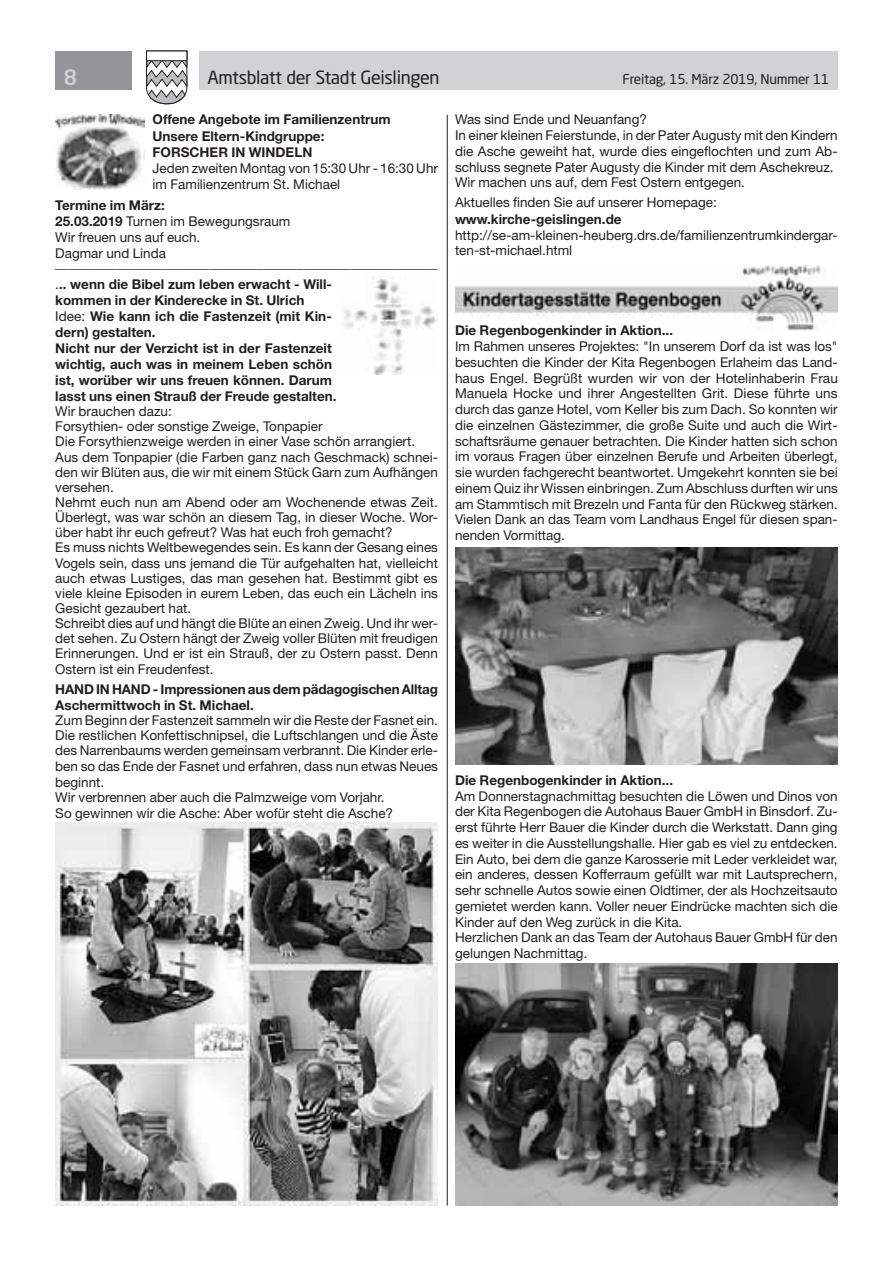
<style>
.page{position:relative;width:893px;height:1263px;background:#fff}
.page>*{position:absolute;margin:0;border:0;box-sizing:border-box;transform-origin:0 0}
.t1{font:500 21px "Neo Sans Std";color:#d1d2d4}
.t2{font:18px "Neo Sans Std";letter-spacing:-.02em;color:#231f20}
.t3{font:13.5px/15.8px "Helvetica Neue LT Std";color:#231f20}
.t4{font:700 13.5px/15.9px "Helvetica Neue LT Std";color:#231f20}
.t5{font:13.5px "Neo Sans Std";letter-spacing:-.015em;color:#231f20}
.s1{font-weight:700}
.s2{font-weight:400}
</style>
<div class="page">
<div style="left:199px;top:51px;width:639px;height:38px;background:#d1d2d4"></div>
<div style="left:55px;top:51px;width:77px;height:38px;background:#939598"></div>
<svg style="left:146px;top:50px;width:42px;height:55px"></svg>
<div style="left:146px;top:51px;width:41px;height:10px;background:#fff;border:1px solid #231f20"></div>
<hr style="left:447px;top:115px;width:1px;height:1090px;background:#231f20">
<img style="left:455px;top:265px;width:383px;height:66px">
<img style="left:455px;top:548px;width:383px;height:217px">
<img style="left:55px;top:115px;width:89px;height:74px">
<img style="left:343px;top:276px;width:95px;height:98px">
<img style="left:55px;top:823px;width:383px;height:382px">
<img style="left:455px;top:963px;width:383px;height:242px">
<h1 class="t1" style="left:64px;top:64px;width:15px">8</h1>
<h2 class="t2" style="left:207px;top:66px;width:234px">Amtsblatt der Stadt Geislingen</h2>
<p class="t5" style="left:622px;top:71px;width:208px">Freitag, 15. März 2019, Nummer 11</p>
<p class="t4" style="left:153px;top:111px;width:240px;line-height:16.5px">Offene Angebote im Familienzentrum<br>Unsere Eltern-Kindgruppe:<br>FORSCHER IN WINDELN</p>
<p class="t3" style="left:153px;top:160px;width:287px">Jeden zweiten Montag von 15:30 Uhr - 16:30 Uhr im Familienzentrum St. Michael</p>
<p class="t3" style="left:55px;top:197px;width:237px"><span class="s1">Termine im März:<br>25.03.2019</span> Turnen im Bewegungsraum<br>Wir freuen uns auf euch.<br>Dagmar und Linda</p>
<p class="t3" style="left:55px;top:253px;width:384px;line-height:20.7px">_________________________________________________________ .<span class="s1">.. wenn die Bibel zum leben erwacht - Will-</span></p>
<p class="t4" style="left:55px;top:292px;width:283px">kommen in der Kinderecke in St. Ulrich <span class="s2">Idee:</span> Wie kann ich die Fastenzeit (mit Kin&shy;dern) gestalten.<br>Nicht nur der Verzicht ist in der Fastenzeit wichtig, auch was in meinem Leben schön ist, worüber wir uns freuen können. Darum lasst uns einen Strauß der Freude gestalten.</p>
<p class="t3" style="left:55px;top:403px;width:384px;line-height:15.1px">Wir brauchen dazu:<br>Forsythien- oder sonstige Zweige, Tonpapier<br>Die Forsythienzweige werden in einer Vase schön arrangiert.<br>Aus dem Tonpapier (die Farben ganz nach Geschmack) schnei&shy;den wir Blüten aus, die wir mit einem Stück Garn zum Aufhängen versehen.<br>Nehmt euch nun am Abend oder am Wochenende etwas Zeit.<br>Überlegt, was war schön an diesem Tag, in dieser Woche. Wor&shy;über habt ihr euch gefreut? Was hat euch froh gemacht?<br>Es muss nichts Weltbewegendes sein. Es kann der Gesang eines Vogels sein, dass uns jemand die Tür aufgehalten hat, vielleicht auch etwas Lustiges, das man gesehen hat. Bestimmt gibt es viele kleine Episoden in eurem Leben, das euch ein Lächeln ins Gesicht gezaubert hat.<br>Schreibt dies auf und hängt die Blüte an einen Zweig. Und ihr wer&shy;det sehen. Zu Ostern hängt der Zweig voller Blüten mit freudigen Erinnerungen. Und er ist ein Strauß, der zu Ostern passt. Denn Ostern ist ein Freudenfest.</p>
<p class="t4" style="left:55px;top:681px;width:384px">HAND IN HAND - Impressionen aus dem pädagogischen Alltag<br>Aschermittwoch in St. Michael.</p>
<p class="t3" style="left:55px;top:712px;width:384px">Zum Beginn der Fastenzeit sammeln wir die Reste der Fasnet ein.<br>Die restlichen Konfettischnipsel, die Luftschlangen und die Äste des Narrenbaums werden gemeinsam verbrannt. Die Kinder erle&shy;ben so das Ende der Fasnet und erfahren, dass nun etwas Neues beginnt.<br>Wir verbrennen aber auch die Palmzweige vom Vorjahr.<br>So gewinnen wir die Asche: Aber wofür steht die Asche?</p>
<p class="t3" style="left:455px;top:112px;width:384px">Was sind Ende und Neuanfang?<br>In einer kleinen Feierstunde, in der Pater Augusty mit den Kindern die Asche geweiht hat, wurde dies eingeflochten und zum Ab&shy;schluss segnete Pater Augusty die Kinder mit dem Aschekreuz.<br>Wir machen uns auf, dem Fest Ostern entgegen.</p>
<p class="t3" style="left:455px;top:195px;width:263px">Aktuelles finden Sie auf unserer Homepage:</p>
<p class="t4" style="left:455px;top:211px;width:168px">www.kirche-geislingen.de</p>
<p class="t3" style="left:455px;top:227px;width:384px">http://se-am-kleinen-heuberg.drs.de/familienzentrumkindergar&shy;ten-st-michael.html</p>
<p class="t4" style="left:455px;top:322px;width:220px">Die Regenbogenkinder in Aktion...</p>
<p class="t3" style="left:455px;top:338px;width:384px;text-align:justify">Im Rahmen unseres Projektes: "In unserem Dorf da ist was los" besuchten die Kinder der Kita Regenbogen Erlaheim das Land&shy;haus Engel. Begrüßt wurden wir von der Hotelinhaberin Frau Manuela Hocke und ihrer Angestellten Grit. Diese führte uns durch das ganze Hotel, vom Keller bis zum Dach. So konnten wir die einzelnen Gästezimmer, die große Suite und auch die Wirt&shy;schaftsräume genauer betrachten. Die Kinder hatten sich schon im voraus Fragen über einzelnen Berufe und Arbeiten überlegt, sie wurden fachgerecht beantwortet. Umgekehrt konnten sie bei einem Quiz ihr Wissen einbringen. Zum Abschluss durften wir uns am Stammtisch mit Brezeln und Fanta für den Rückweg stärken.<br>Vielen Dank an das Team vom Landhaus Engel für diesen span&shy;nenden Vormittag.</p>
<p class="t4" style="left:455px;top:772px;width:220px">Die Regenbogenkinder in Aktion...</p>
<p class="t3" style="left:455px;top:788px;width:384px">Am Donnerstagnachmittag besuchten die Löwen und Dinos von der Kita Regenbogen die Autohaus Bauer GmbH in Binsdorf. Zu&shy;erst führte Herr Bauer die Kinder durch die Werkstatt. Dann ging es weiter in die Ausstellungshalle. Hier gab es viel zu entdecken.<br>Ein Auto, bei dem die ganze Karosserie mit Leder verkleidet war, ein anderes, dessen Kofferraum gefüllt war mit Lautsprechern, sehr schnelle Autos sowie einen Oldtimer, der als Hochzeitsauto gemietet werden kann. Voller neuer Eindrücke machten sich die Kinder auf den Weg zurück in die Kita.<br>Herzlichen Dank an das Team der Autohaus Bauer GmbH für den gelungen Nachmittag.</p>
</div>
